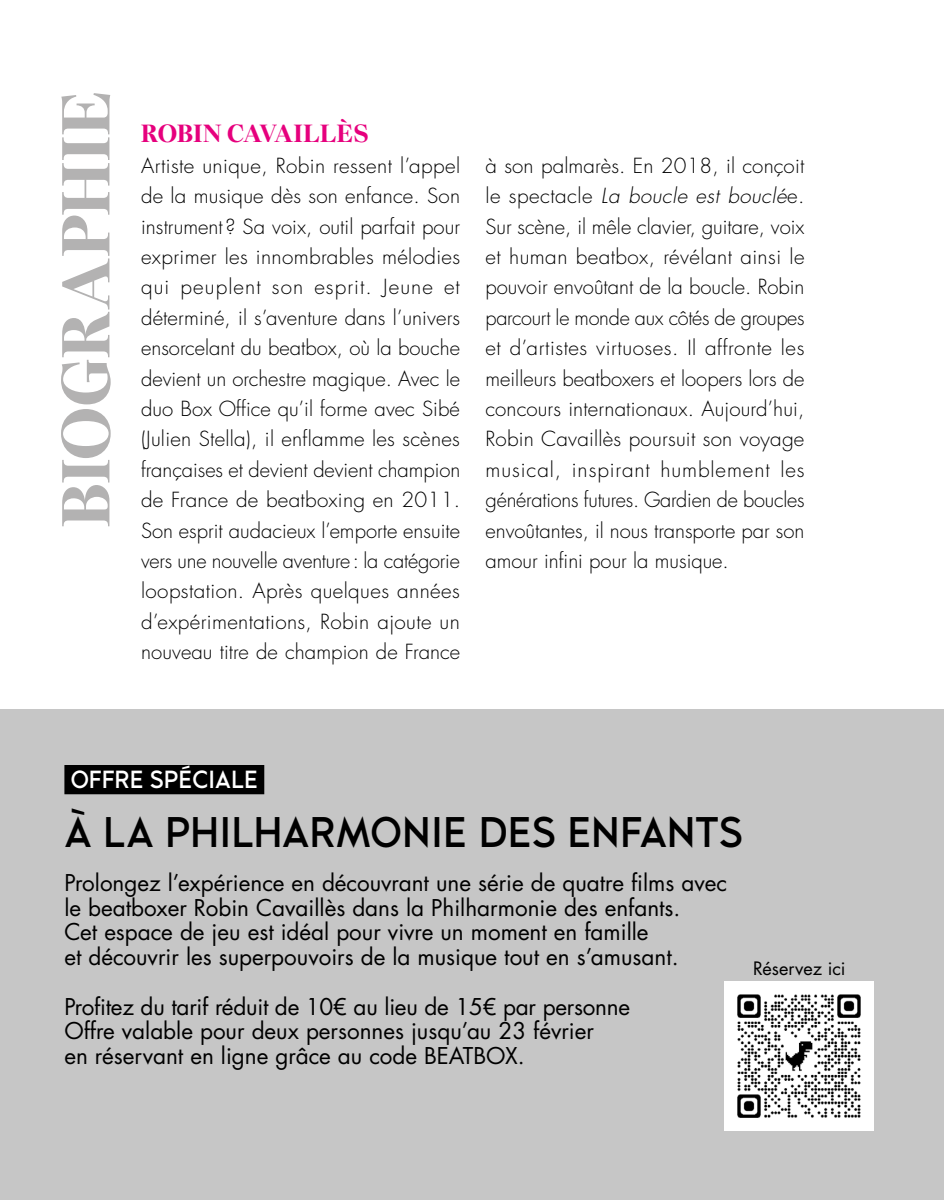
<style>
.page{position:relative;width:944px;height:1200px;background:#fff}
.page>*{position:absolute;margin:0;border:0;box-sizing:border-box;transform-origin:0 0}
.SECTION{font:700 67.5px "Nantes";letter-spacing:.01em;color:#b3b2b2}
._02_02_TEXTE_COURANT{font:600 42.75px "Philharmonique";letter-spacing:-.005em;color:#000}
._03_01_NOM{font:700 24.75px "Nantes";letter-spacing:.005em;color:#e6007d}
._02_02_TEXTE_COURANT-2{font:600 24.75px "Philharmonique";letter-spacing:-.005em;color:#fff}
._02_02_TEXTE_COURANT-3{font:22.5px/24.8px "Futura LTW1 G";color:#000}
._03_02_BIO{font:300 20.25px/30.4px "Futura LTW1 G";color:#000;text-align:justify}
._02_02_TEXTE_COURANT-4{font:18px "Futura LTW1 G";color:#000}
.s1{font-style:italic}
</style>
<div class="page">
<div style="left:0;top:709px;width:944px;height:490px;background:#c6c6c6"></div>
<div style="left:64px;top:764px;width:200px;height:30px;background:#000"></div>
<img style="left:725px;top:981px;width:149px;height:148px">
<p class="SECTION" style="left:35px;top:527px;width:438px;rotate:-90deg">BIOGRAPHIE</p>
<p class="_03_01_NOM" style="left:141px;top:115px;width:229px">ROBIN CAVAILLÈS</p>
<p class="_03_02_BIO" style="left:141px;top:149px;width:321px">Artiste unique, Robin ressent l’appel de la musique dès son enfance. Son instrument ? Sa voix, outil parfait pour exprimer les innombrables mélodies qui peuplent son esprit. Jeune et déterminé, il s’aventure dans l’univers ensorcelant du beatbox, où la bouche devient un orchestre magique. Avec le duo Box Office qu’il forme avec Sibé (Julien Stella), il enflamme les scènes françaises et devient devient champion de France de beatboxing en 2011.<br>Son esprit audacieux l’emporte ensuite vers une nouvelle aventure: la catégorie loopstation. Après quelques années d’expérimentations, Robin ajoute un nouveau titre de champion de France</p>
<p class="_03_02_BIO" style="left:486px;top:149px;width:321px">à son palmarès. En 2018, il conçoit le spectacle <span class="s1">La boucle est bouclé</span>e.<br>Sur scène, il mêle clavier, guitare, voix et human beatbox, révélant ainsi le pouvoir envoûtant de la boucle. Robin parcourt le monde aux côtés de groupes et d’artistes virtuoses. Il affronte les meilleurs beatboxers et loopers lors de concours internationaux. Aujourd’hui, Robin Cavaillès poursuit son voyage musical, inspirant humblement les générations futures. Gardien de boucles envoûtantes, il nous transporte par son amour infini pour la musique.</p>
<p class="_02_02_TEXTE_COURANT-2" style="left:71px;top:764px;width:189px">OFFRE SPéCIALE</p>
<p class="_02_02_TEXTE_COURANT" style="left:64px;top:806px;width:680px">À LA PHILHARMONIE DES ENFANTS</p>
<p class="_02_02_TEXTE_COURANT-3" style="left:64px;top:867px;width:664px">Prolongez l’expérience en découvrant une série de quatre films avec le beatboxer Robin Cavaillès dans la Philharmonie des enfants.</p>
<p class="_02_02_TEXTE_COURANT-3" style="left:64px;top:917px;width:616px">Cet espace de jeu est idéal pour vivre un moment en famille<br>et découvrir les superpouvoirs de la musique tout en s’amusant.</p>
<p class="_02_02_TEXTE_COURANT-3" style="left:64px;top:991px;width:567px">Profitez du tarif réduit de 10€ au lieu de 15€ par personne<br>Offre valable pour deux personnes jusqu’au 23 février<br>en réservant en ligne grâce au code BEATBOX.</p>
<p class="_02_02_TEXTE_COURANT-4" style="left:753px;top:953px;width:94px">Réservez ici</p>
</div>
